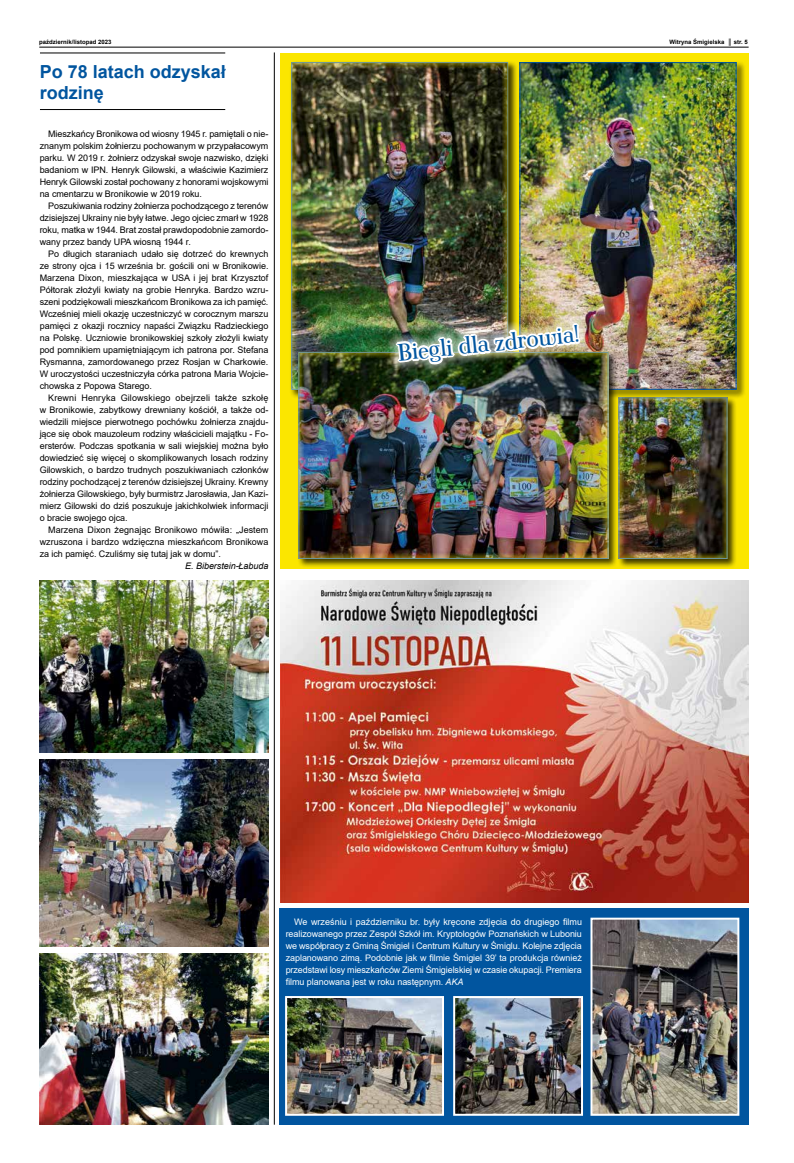
<style>
.page{position:relative;width:794px;height:1163px;background:#fff}
.page>*{position:absolute;margin:0;border:0;box-sizing:border-box;transform-origin:0 0}
.t1{font:24px "Ant Polt";color:#01559f}
.t2{font:700 18px/21.6px "Arial";color:#01559f}
.t3{font:9px/12px "Arial";letter-spacing:-.005em;color:#000;text-align:justify}
.t4{font:9px/12px "Arial";letter-spacing:-.005em;color:#fff;text-align:justify}
.t5{font:italic 9px "Arial";letter-spacing:-.005em;color:#000}
.t6{font:700 6px "Arial";color:#000}
.s1{font-style:italic}
</style>
<div class="page">
<hr style="left:39px;top:47px;width:709px;height:1px;background:#000">
<div style="left:280px;top:908px;width:469px;height:216px;background:#01559f"></div>
<hr style="left:40px;top:52px;width:185px;height:1px;background:#000">
<hr style="left:40px;top:109px;width:185px;height:1px;background:#000">
<img style="left:40px;top:759px;width:228px;height:186px">
<img style="left:40px;top:580px;width:228px;height:172px">
<img style="left:40px;top:953px;width:228px;height:171px">
<div style="left:280px;top:53px;width:468px;height:515px;background:#fbe600"></div>
<img style="left:280px;top:580px;width:469px;height:321px">
<img style="left:593px;top:920px;width:143px;height:192px">
<div style="left:590px;top:917px;width:149px;height:198px;border:2px solid #fff"></div>
<img style="left:288px;top:998px;width:153px;height:114px">
<div style="left:285px;top:995px;width:159px;height:120px;border:2px solid #fff"></div>
<img style="left:456px;top:998px;width:124px;height:114px">
<div style="left:453px;top:995px;width:130px;height:120px;border:2px solid #fff"></div>
<hr style="left:274px;top:52px;width:1px;height:1072px;background:#000">
<div style="left:617px;top:396px;width:120px;height:172px;background:#000;opacity:.75"></div>
<img style="left:618px;top:399px;width:109px;height:160px">
<svg style="left:618px;top:62px;width:125px;height:334px"></svg>
<img style="left:521px;top:64px;width:213px;height:324px">
<div style="left:519px;top:62px;width:217px;height:328px;border:1px solid #01559f"></div>
<div style="left:290px;top:61px;width:228px;height:338px;background:#000;opacity:.75"></div>
<img style="left:290px;top:61px;width:218px;height:329px">
<div style="left:297px;top:350px;width:321px;height:218px;background:#000;opacity:.75"></div>
<img style="left:297px;top:351px;width:311px;height:208px">
<img style="left:386px;top:313px;width:204px;height:113px">
<p class="t6" style="left:39px;top:38px;width:74px">październik/listopad 2023</p>
<p class="t6" style="left:669px;top:38px;width:80px">Witryna Śmigielska ║ str. 5</p>
<h2 class="t2" style="left:40px;top:61px;width:188px">Po 78 latach odzyskał rodzinę</h2>
<p class="t3" style="left:40px;top:127px;width:230px;text-indent:9px">Mieszkańcy Bronikowa od wiosny 1945 r. pamiętali o nie&shy;znanym polskim żołnierzu pochowanym w przypałacowym parku. W 2019 r. żołnierz odzyskał swoje nazwisko, dzięki badaniom w IPN. Henryk Gilowski, a właściwie Kazimierz Henryk Gilowski został pochowany z honorami wojskowymi na cmentarzu w Bronikowie w 2019 roku.</p>
<p class="t3" style="left:40px;top:199px;width:230px;text-indent:9px">Poszukiwania rodziny żołnierza pochodzącego z terenów dzisiejszej Ukrainy nie były łatwe. Jego ojciec zmarł w 1928 roku, matka w 1944. Brat został prawdopodobnie zamordo&shy;wany przez bandy UPA wiosną 1944 r.</p>
<p class="t3" style="left:40px;top:247px;width:230px;text-indent:9px">Po długich staraniach udało się dotrzeć do krewnych ze strony ojca i 15 września br. gościli oni w Bronikowie.<br>Marzena Dixon, mieszkająca w USA i jej brat Krzysztof Półtorak złożyli kwiaty na grobie Henryka. Bardzo wzru&shy;szeni podziękowali mieszkańcom Bronikowa za ich pamięć.<br>Wcześniej mieli okazję uczestniczyć w corocznym marszu pamięci z okazji rocznicy napaści Związku Radzieckiego na Polskę. Uczniowie bronikowskiej szkoły złożyli kwiaty pod pomnikiem upamiętniającym ich patrona por. Stefana Rysmanna, zamordowanego przez Rosjan w Charkowie.<br>W uroczystości uczestniczyła córka patrona Maria Wojcie&shy;chowska z Popowa Starego.</p>
<p class="t3" style="left:40px;top:391px;width:230px;text-indent:9px">Krewni Henryka Gilowskiego obejrzeli także szkołę w Bronikowie, zabytkowy drewniany kościół, a także od&shy;wiedzili miejsce pierwotnego pochówku żołnierza znajdu&shy;jące się obok mauzoleum rodziny właścicieli majątku - Fo&shy;ersterów. Podczas spotkania w sali wiejskiej można było dowiedzieć się więcej o skomplikowanych losach rodziny Gilowskich, o bardzo trudnych poszukiwaniach członków rodziny pochodzącej z terenów dzisiejszej Ukrainy. Krewny żołnierza Gilowskiego, były burmistrz Jarosławia, Jan Kazi&shy;mierz Gilowski do dziś poszukuje jakichkolwiek informacji o bracie swojego ojca.</p>
<p class="t3" style="left:40px;top:523px;width:230px;text-indent:9px">Marzena Dixon żegnając Bronikowo mówiła: „Jestem wzruszona i bardzo wdzięczna mieszkańcom Bronikowa za ich pamięć. Czuliśmy się tutaj jak w domu”.</p>
<p class="t5" style="left:185px;top:559px;width:85px">E. Biberstein-Łabuda</p>
<h1 class="t1" style="left:396px;top:335px;width:183px;rotate:-6deg">Biegli dla zdrowia!</h1>
<p class="t4" style="left:286px;top:915px;width:298px;text-indent:9px">We wrześniu i październiku br. były kręcone zdjęcia do drugiego filmu realizowanego przez Zespół Szkół im. Kryptologów Poznańskich w Luboniu we współpracy z Gminą Śmigiel i Centrum Kultury w Śmiglu. Kolejne zdjęcia zaplanowano zimą. Podobnie jak w filmie Śmigiel 39’ ta produkcja również przedstawi losy mieszkańców Ziemi Śmigielskiej w czasie okupacji. Premiera filmu planowana jest w roku następnym. <span class="s1">AKA</span></p>
</div>
